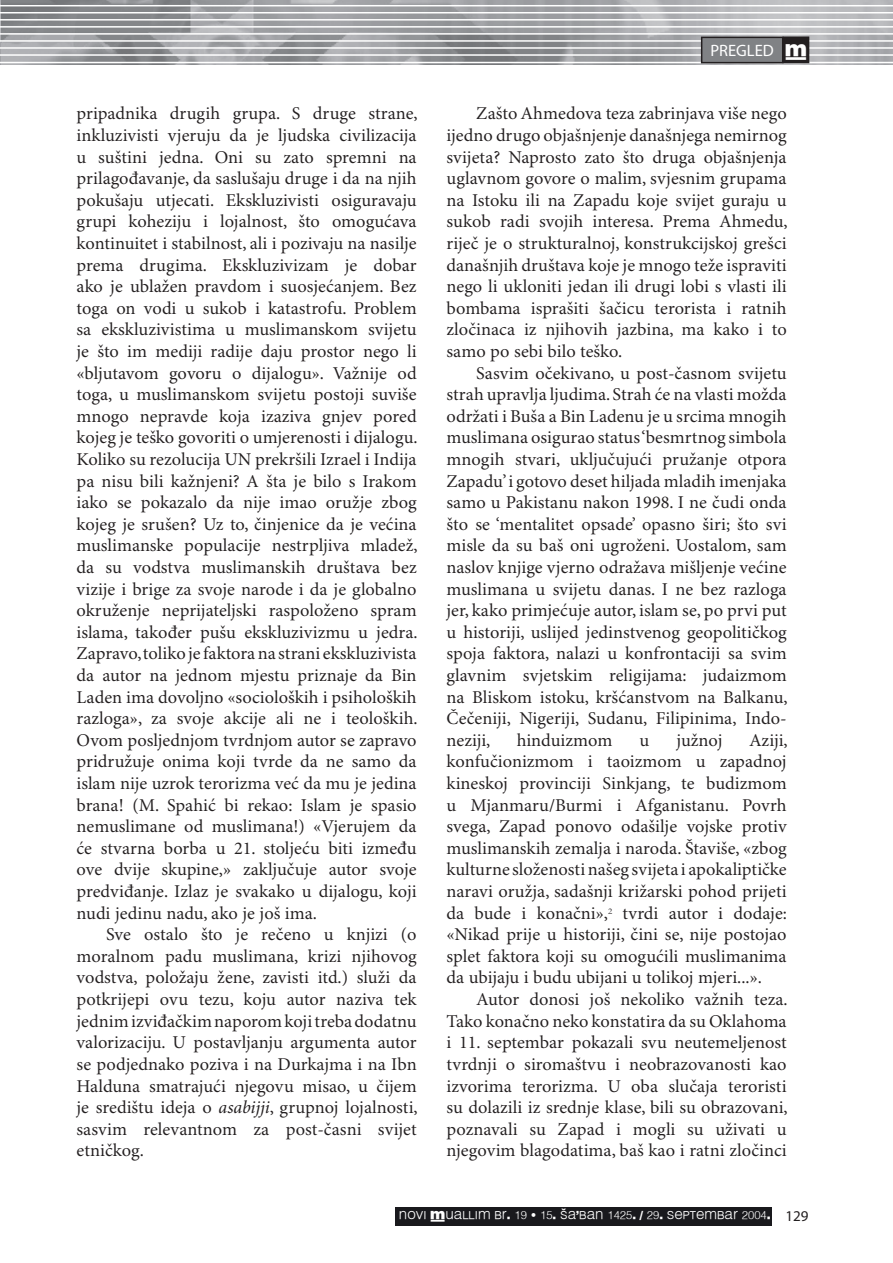
<style>
.page{position:relative;width:893px;height:1263px;background:#fff}
.page>*{position:absolute;margin:0;border:0;box-sizing:border-box;transform-origin:0 0}
.t1{font:18px/21.6px "Minion Pro";color:#231f20;text-align:justify}
.t2{font:16.5px "Myriad Pro";color:#fff}
.t3{font:11.25px "Muallim";color:#fff}
.s1{font-style:italic}
.s2{font-family:"Muallim"}
.s3{font-size:12px}
.s4{font-family:"Myriad Pro";font-size:15px;color:#231f20}
</style>
<div class="page">
<img style="left:0;top:0;width:893px;height:65px">
<svg style="left:0;top:14px;width:1px;height:40px"></svg>
<hr style="left:0;top:5px;width:893px;height:1px;background:#fff">
<hr style="left:0;top:12px;width:893px;height:2px;background:#fff">
<hr style="left:0;top:19px;width:893px;height:2px;background:#fff">
<hr style="left:0;top:26px;width:893px;height:2px;background:#fff">
<hr style="left:0;top:33px;width:893px;height:2px;background:#fff">
<hr style="left:0;top:40px;width:893px;height:2px;background:#fff">
<hr style="left:0;top:47px;width:893px;height:2px;background:#fff">
<hr style="left:0;top:54px;width:893px;height:2px;background:#fff">
<hr style="left:0;top:62px;width:893px;height:1px;background:#fff">
<div style="left:702px;top:37px;width:81px;height:26px;background:#808285"></div>
<div style="left:701px;top:37px;width:82px;height:26px;border:2px solid #231f20"></div>
<div style="left:783px;top:37px;width:26px;height:26px;background:#231f20"></div>
<div style="left:782px;top:36px;width:27px;height:27px;border:2px solid #231f20"></div>
<div style="left:395px;top:1207px;width:377px;height:18px;background:#19191d"></div>
<p class="t1" style="left:76px;top:103px;width:343px">pripadnika drugih grupa. S druge strane, inkluzivisti vjeruju da je ljudska civilizacija u suštini jedna. Oni su zato spremni na prilagođavanje, da saslušaju druge i da na njih pokušaju utjecati. Ekskluzivisti osiguravaju grupi koheziju i lojalnost, što omogućava kontinuitet i stabilnost, ali i pozivaju na nasilje prema drugima. Ekskluzivizam je dobar ako je ublažen pravdom i suosjećanjem. Bez toga on vodi u sukob i katastrofu. Problem sa ekskluzivistima u muslimanskom svijetu je što im mediji radije daju prostor nego li «bljutavom govoru o dijalogu». Važnije od toga, u muslimanskom svijetu postoji suviše mnogo nepravde koja izaziva gnjev pored kojeg je teško govoriti o umjerenosti i dijalogu.<br>Koliko su rezolucija UN prekršili Izrael i Indija pa nisu bili kažnjeni? A šta je bilo s Irakom iako se pokazalo da nije imao oružje zbog kojeg je srušen? Uz to, činjenice da je većina muslimanske populacije nestrpljiva mladež, da su vodstva muslimanskih društava bez vizije i brige za svoje narode i da je globalno okruženje neprijateljski raspoloženo spram islama, također pušu ekskluzivizmu u jedra.<br>Zapravo, toliko je faktora na strani ekskluzivista da autor na jednom mjestu priznaje da Bin Laden ima dovoljno «socioloških i psiholoških razloga», za svoje akcije ali ne i teoloških.<br>Ovom posljednjom tvrdnjom autor se zapravo pridružuje onima koji tvrde da ne samo da islam nije uzrok terorizma već da mu je jedina brana! (M. Spahić bi rekao: Islam je spasio nemuslimane od muslimana!) «Vjerujem da će stvarna borba u 21. stoljeću biti između ove dvije skupine,» zaključuje autor svoje predviđanje. Izlaz je svakako u dijalogu, koji nudi jedinu nadu, ako je još ima.</p>
<p class="t1" style="left:76px;top:924px;width:343px;text-indent:30px">Sve ostalo što je rečeno u knjizi (o moralnom padu muslimana, krizi njihovog vodstva, položaju žene, zavisti itd.) služi da potkrijepi ovu tezu, koju autor naziva tek jednim izviđačkim naporom koji treba dodatnu valorizaciju. U postavljanju argumenta autor se podjednako poziva i na Durkajma i na Ibn Halduna smatrajući njegovu misao, u čijem je središtu ideja o <span class="s1">asabijji</span>, grupnoj lojalnosti, sasvim relevantnom za post-časni svijet etničkog.</p>
<p class="t2" style="left:710px;top:42px;width:98px">PREGLED <span class="s2">†</span></p>
<p class="t1" style="left:446px;top:103px;width:343px;text-indent:30px">Zašto Ahmedova teza zabrinjava više nego ijedno drugo objašnjenje današnjega nemirnog svijeta? Naprosto zato što druga objašnjenja uglavnom govore o malim, svjesnim grupama na Istoku ili na Zapadu koje svijet guraju u sukob radi svojih interesa. Prema Ahmedu, riječ je o strukturalnoj, konstrukcijskoj grešci današnjih društava koje je mnogo teže ispraviti nego li ukloniti jedan ili drugi lobi s vlasti ili bombama isprašiti šačicu terorista i ratnih zločinaca iz njihovih jazbina, ma kako i to samo po sebi bilo teško.</p>
<p class="t1" style="left:446px;top:363px;width:343px;text-indent:30px">Sasvim očekivano, u post-časnom svijetu strah upravlja ljudima. Strah će na vlasti možda održati i Buša a Bin Ladenu je u srcima mnogih muslimana osigurao status ‘besmrtnog simbola mnogih stvari, uključujući pružanje otpora Zapadu’ i gotovo deset hiljada mladih imenjaka samo u Pakistanu nakon 1998. I ne čudi onda što se ‘mentalitet opsade’ opasno širi; što svi misle da su baš oni ugroženi. Uostalom, sam naslov knjige vjerno odražava mišljenje većine muslimana u svijetu danas. I ne bez razloga jer, kako primjećuje autor, islam se, po prvi put u historiji, uslijed jedinstvenog geopolitičkog spoja faktora, nalazi u konfrontaciji sa svim glavnim svjetskim religijama: judaizmom na Bliskom istoku, kršćanstvom na Balkanu, Čečeniji, Nigeriji, Sudanu, Filipinima, Indo&shy;neziji,</p>
<p class="t1" style="left:517px;top:730px;width:97px">hinduizmom</p>
<p class="t1" style="left:640px;top:730px;width:11px">u</p>
<p class="t1" style="left:676px;top:730px;width:47px">južnoj</p>
<p class="t1" style="left:446px;top:730px;width:343px;text-indent:302px">Aziji, konfučionizmom i taoizmom u zapadnoj kineskoj provinciji Sinkjang, te budizmom u Mjanmaru/Burmi i Afganistanu. Povrh svega, Zapad ponovo odašilje vojske protiv muslimanskih zemalja i naroda. Štaviše, «zbog kulturne složenosti našeg svijeta i apokaliptičke naravi oružja, sadašnji križarski pohod prijeti da bude i konačni»,<sup>2</sup> tvrdi autor i dodaje: «Nikad prije u historiji, čini se, nije postojao splet faktora koji su omogućili muslimanima da ubijaju i budu ubijani u tolikoj mjeri...».</p>
<p class="t1" style="left:446px;top:989px;width:343px;text-indent:30px">Autor donosi još nekoliko važnih teza.<br>Tako konačno neko konstatira da su Oklahoma i 11. septembar pokazali svu neutemeljenost tvrdnji o siromaštvu i neobrazovanosti kao izvorima terorizma. U oba slučaja teroristi su dolazili iz srednje klase, bili su obrazovani, poznavali su Zapad i mogli su uživati u njegovim blagodatima, baš kao i ratni zločinci</p>
<p class="t3" style="left:399px;top:1208px;width:411px">NOVI †UALLIM BR. 19 • 15. ŠA’BAN 1425. / 29. SEPTEMBAR 2004<span class="s3">.</span> <span class="s4">129</span></p>
</div>
